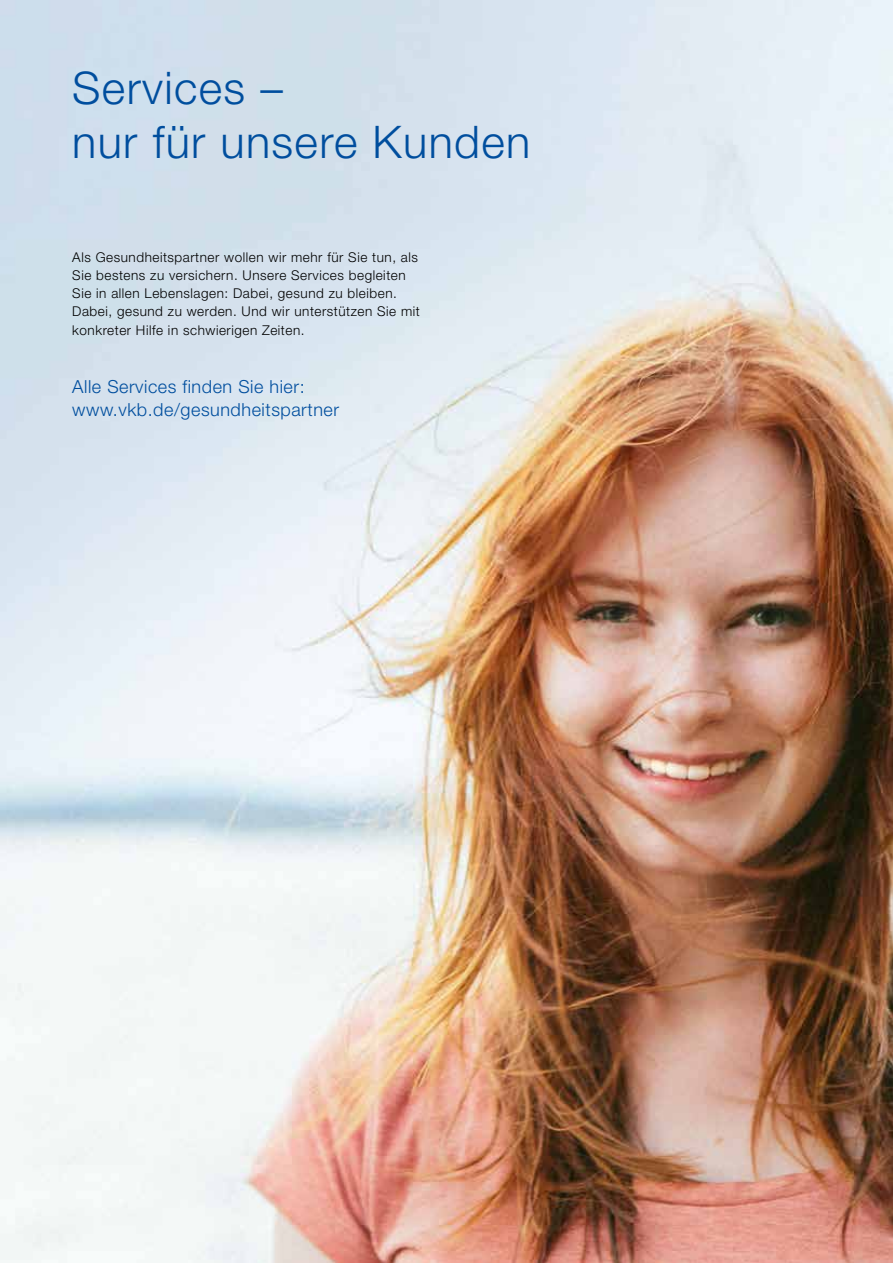
<style>
.page{position:relative;width:893px;height:1263px;background:#fff}
.page>*{position:absolute;margin:0;border:0;box-sizing:border-box;transform-origin:0 0}
.t1{font:300 45px/54px "Helvetica Neue LT Pro";letter-spacing:.03em;color:#004e9e}
.t2{font:300 18px/22.5px "Helvetica Neue LT Pro";letter-spacing:.03em;color:#004e9e}
.t3{font:300 13.5px/18.1px "Helvetica Neue LT Pro";letter-spacing:.04em;color:#000}
</style>
<div class="page">
<img style="left:0;top:0;width:893px;height:1263px">
<h1 class="t1" style="left:72px;top:60px;width:459px">Services –<br>nur für unsere Kunden</h1>
<p class="t3" style="left:72px;top:248px;width:349px">Als Gesundheitspartner wollen wir mehr für Sie tun, als Sie bestens zu versichern. Unsere Services begleiten Sie in allen Lebenslagen: Dabei, gesund zu bleiben.<br>Dabei, gesund zu werden. Und wir unterstützen Sie mit konkreter Hilfe in schwierigen Zeiten.</p>
<h2 class="t2" style="left:72px;top:375px;width:268px">Alle Services finden Sie hier: www.vkb.de/gesundheitspartner</h2>
</div>
